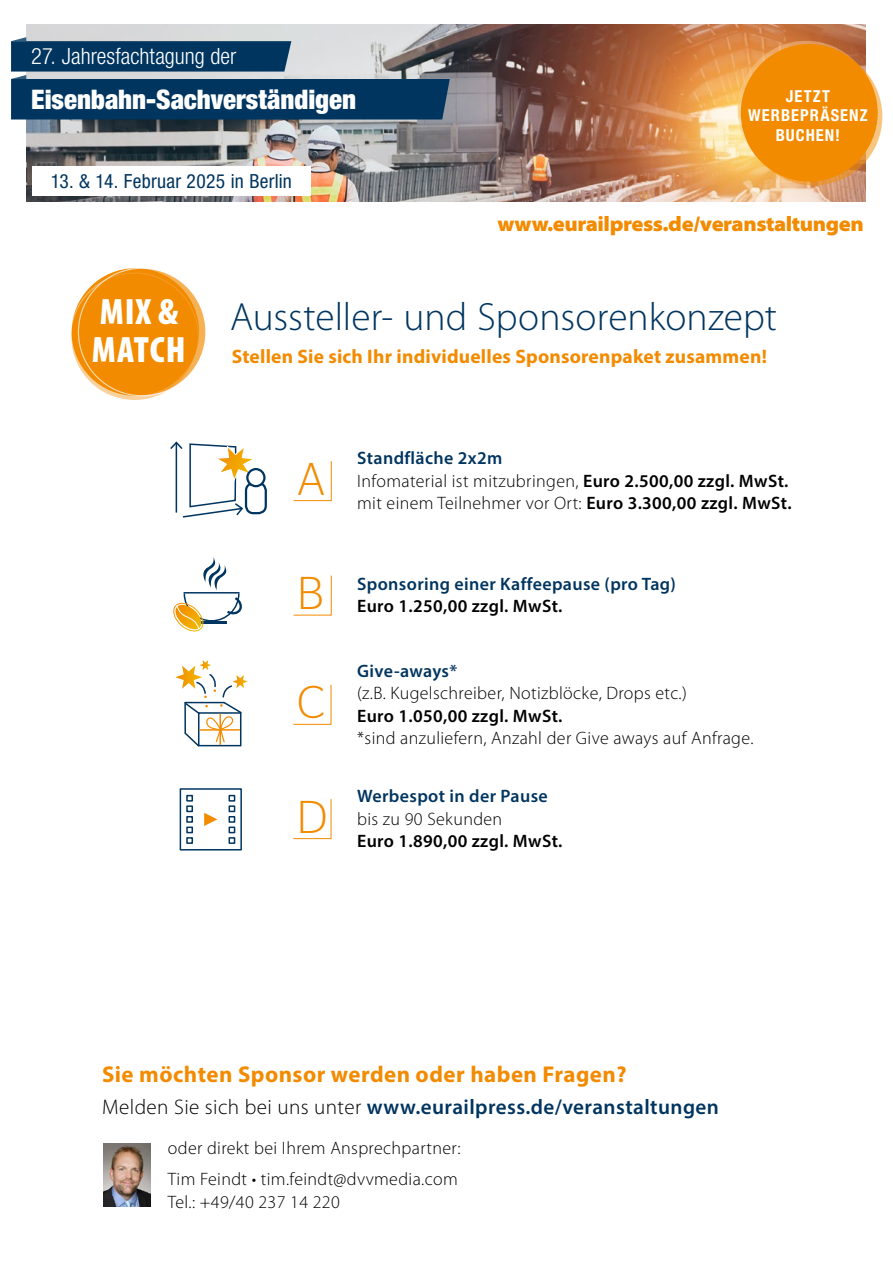
<style>
.page{position:relative;width:893px;height:1263px;background:#fff}
.page>*{position:absolute;margin:0;border:0;box-sizing:border-box;transform-origin:0 0}
.t1{font:300 45.9px "Stag Sans";color:#f28b00}
.t2{font:300 39.45px "Myriad Pro";color:#003560}
.t3{font:900 condensed 36.75px "Myriad Pro";letter-spacing:.03em;color:#fff}
.t4{font:900 condensed 27px "Helvetica Neue LT Std";letter-spacing:-.005em;color:#fff}
.t5{font:700 22.95px "Myriad Pro";letter-spacing:.02em;color:#f28b00}
.t6{font:300 condensed 22.5px "Helvetica Neue LT Std";color:#fff}
.t7{font:600 21.15px "Myriad Pro";letter-spacing:.02em;color:#003560}
.t8{font:900 semi-expanded 21px "Myriad Pro";letter-spacing:-.02em;color:#f28b00}
.t9{font:700 19.5px "Myriad Pro";letter-spacing:.01em;color:#f28b00}
.t10{font:condensed 19.5px "Helvetica Neue LT Std";letter-spacing:.01em;color:#003560}
.t11{font:300 18px/22.5px "Myriad Pro";letter-spacing:.02em;color:#000}
.t12{font:600 18px "Myriad Pro";letter-spacing:.02em;color:#000}
.t13{font:600 18px "Myriad Pro";letter-spacing:.02em;color:#003560}
.t14{font:700 condensed 16.5px/19.5px "Helvetica Neue LT Std";letter-spacing:.065em;color:#fff;text-align:center}
.s1{font-weight:600;color:#003560}
.s2{font-weight:600}
.s3{font-weight:300;color:#000}
</style>
<div class="page">
<svg style="left:293px;top:684px;width:39px;height:41px"></svg>
<svg style="left:170px;top:441px;width:89px;height:77px"></svg>
<div style="left:246px;top:483px;width:20px;height:30px;background:#fff;border-radius:8px"></div>
<div style="left:245px;top:482px;width:22px;height:32px;border:2px solid #003560;border-radius:8px"></div>
<svg style="left:247px;top:469px;width:17px;height:17px"></svg>
<div style="left:246px;top:468px;width:20px;height:19px;border:2px solid #003560;border-radius:50%"></div>
<svg style="left:293px;top:575px;width:39px;height:41px"></svg>
<svg style="left:293px;top:461px;width:39px;height:40px"></svg>
<svg style="left:173px;top:557px;width:69px;height:75px"></svg>
<hr style="left:184px;top:592px;width:56px;height:1px;background:#003560">
<svg style="left:71px;top:273px;width:127px;height:128px"></svg>
<div style="left:78px;top:268px;width:128px;height:128px;background:#f28b00;border-radius:50%"></div>
<svg style="left:293px;top:799px;width:39px;height:40px"></svg>
<svg style="left:175px;top:660px;width:73px;height:87px"></svg>
<img style="left:104px;top:1143px;width:46px;height:63px">
<img style="left:26px;top:25px;width:839px;height:176px">
<div style="left:32px;top:166px;width:279px;height:30px;background:#fff"></div>
<svg style="left:11px;top:37px;width:439px;height:82px;background:#375e7d"></svg>
<svg style="left:738px;top:41px;width:137px;height:137px"></svg>
<svg style="left:745px;top:48px;width:137px;height:137px"></svg>
<div style="left:741px;top:44px;width:137px;height:138px;background:#f28b00;border-radius:50%"></div>
<div style="left:180px;top:788px;width:62px;height:62px;border:2px solid #003560"></div>
<div style="left:186px;top:795px;width:7px;height:7px;border:2px solid #003560"></div>
<div style="left:186px;top:805px;width:7px;height:7px;border:2px solid #003560"></div>
<div style="left:186px;top:816px;width:7px;height:7px;border:2px solid #003560"></div>
<div style="left:186px;top:826px;width:7px;height:7px;border:2px solid #003560"></div>
<div style="left:186px;top:837px;width:7px;height:7px;border:2px solid #003560"></div>
<div style="left:229px;top:795px;width:6px;height:7px;border:2px solid #003560"></div>
<div style="left:229px;top:805px;width:6px;height:7px;border:2px solid #003560"></div>
<div style="left:229px;top:816px;width:6px;height:7px;border:2px solid #003560"></div>
<div style="left:229px;top:826px;width:6px;height:7px;border:2px solid #003560"></div>
<div style="left:229px;top:837px;width:6px;height:7px;border:2px solid #003560"></div>
<svg style="left:204px;top:813px;width:13px;height:13px"></svg>
<p class="t6" style="left:31px;top:43px;width:207px">27. Jahresfachtagung der</p>
<h3 class="t4" style="left:31px;top:83px;width:326px">Eisenbahn-Sachverständigen</h3>
<p class="t14" style="left:748px;top:86px;width:121px">JETZT<br>WERBEPRÄSENZ<br>BUCHEN!</p>
<p class="t10" style="left:51px;top:170px;width:243px">13. &amp; 14. Februar 2025 in Berlin</p>
<p class="t8" style="left:497px;top:212px;width:368px">www.eurailpress.de/veranstaltungen</p>
<h3 class="t3" style="left:100px;top:291px;width:80px">MIX &amp;</h3>
<h2 class="t2" style="left:230px;top:295px;width:549px">Aussteller- und Sponsorenkonzept</h2>
<h3 class="t3" style="left:92px;top:329px;width:95px">MATCH</h3>
<p class="t9" style="left:232px;top:344px;width:537px">Stellen Sie sich Ihr individuelles Sponsorenpaket zusammen!</p>
<h1 class="t1" style="left:297px;top:453px;width:30px">A</h1>
<h1 class="t1" style="left:297px;top:568px;width:28px">B</h1>
<h1 class="t1" style="left:297px;top:677px;width:30px">C</h1>
<h1 class="t1" style="left:297px;top:791px;width:32px">D</h1>
<p class="t11" style="left:357px;top:447px;width:436px"><span class="s1">Standfläche 2x2m<br></span>Infomaterial ist mitzubringen, <span class="s2">Euro 2.500,00 zzgl. MwSt. </span>mit einem Teilnehmer vor Ort: <span class="s2">Euro 3.300,00 zzgl. MwSt.</span></p>
<p class="t13" style="left:357px;top:572px;width:320px">Sponsoring einer Kaffeepause (pro Tag)</p>
<p class="t12" style="left:357px;top:595px;width:207px">Euro 1.250,00 zzgl. MwSt.</p>
<p class="t13" style="left:357px;top:659px;width:102px">Give-aways*</p>
<p class="t11" style="left:357px;top:682px;width:331px">(z.B. Kugelschreiber, Notizblöcke, Drops etc.)</p>
<p class="t12" style="left:357px;top:704px;width:207px">Euro 1.050,00 zzgl. MwSt.</p>
<p class="t11" style="left:357px;top:727px;width:398px">*sind anzuliefern, Anzahl der Give aways auf Anfrage.</p>
<p class="t13" style="left:357px;top:785px;width:192px">Werbespot in der Pause</p>
<p class="t11" style="left:357px;top:808px;width:147px">bis zu 90 Sekunden</p>
<p class="t12" style="left:357px;top:830px;width:207px">Euro 1.890,00 zzgl. MwSt.</p>
<p class="t5" style="left:102px;top:1060px;width:526px">Sie möchten Sponsor werden oder haben Fragen?</p>
<p class="t7" style="left:102px;top:1093px;width:618px"><span class="s3">Melden Sie sich bei uns unter</span> www.eurailpress.de/veranstaltungen</p>
<p class="t11" style="left:168px;top:1133px;width:294px;line-height:31px">oder direkt bei Ihrem Ansprechpartner:<br>Tim Feindt • tim.feindt@dvvmedia.com</p>
<p class="t11" style="left:168px;top:1191px;width:173px">Tel.: +49/40 237 14 220</p>
</div>
